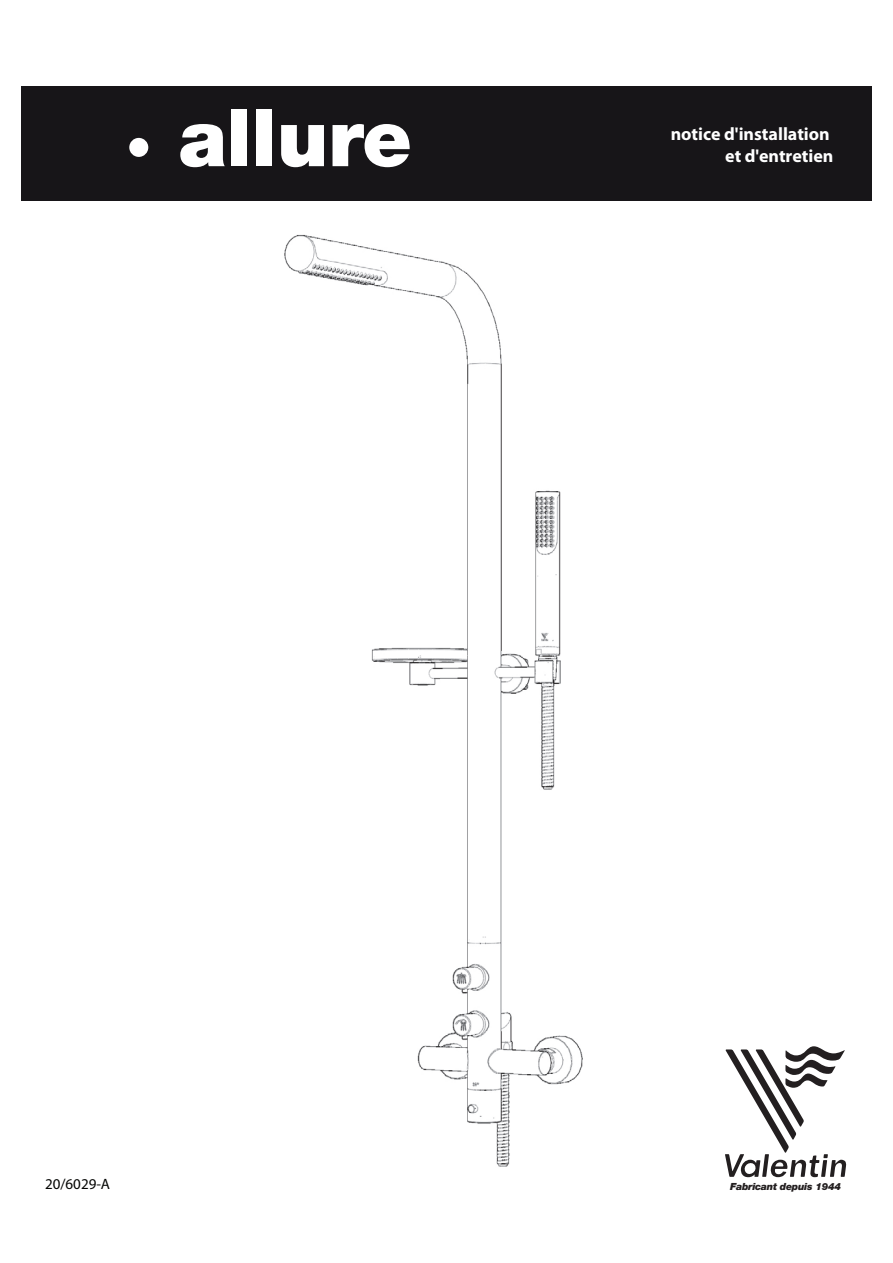
<style>
.page{position:relative;width:893px;height:1263px;background:#fff}
.page>*{position:absolute;margin:0;border:0;box-sizing:border-box;transform-origin:0 0}
.t1{font:900 79.2px "Helvetica Neue LT Std";color:#fff}
.t2{font:700 18px/21.6px "Myriad Pro";color:#fff;text-align:right}
.t3{font:15px "Myriad Pro";color:#040503}
.t4{font:italic 900 9.9px "Helvetica Neue LT Std";letter-spacing:-.025em;color:#231f20}
</style>
<div class="page">
<div style="left:21px;top:86px;width:851px;height:115px;background:#171518"></div>
<svg style="left:725px;top:1046px;width:121px;height:131px"></svg>
<img style="left:284px;top:235px;width:299px;height:932px">
<h1 class="t1" style="left:126px;top:91px;width:288px">· allure</h1>
<p class="t2" style="left:671px;top:123px;width:164px">notice d'installation et d'entretien</p>
<p class="t3" style="left:45px;top:1174px;width:67px">20/6029-A</p>
<p class="t4" style="left:730px;top:1180px;width:112px">Fabricant depuis 1944</p>
</div>
